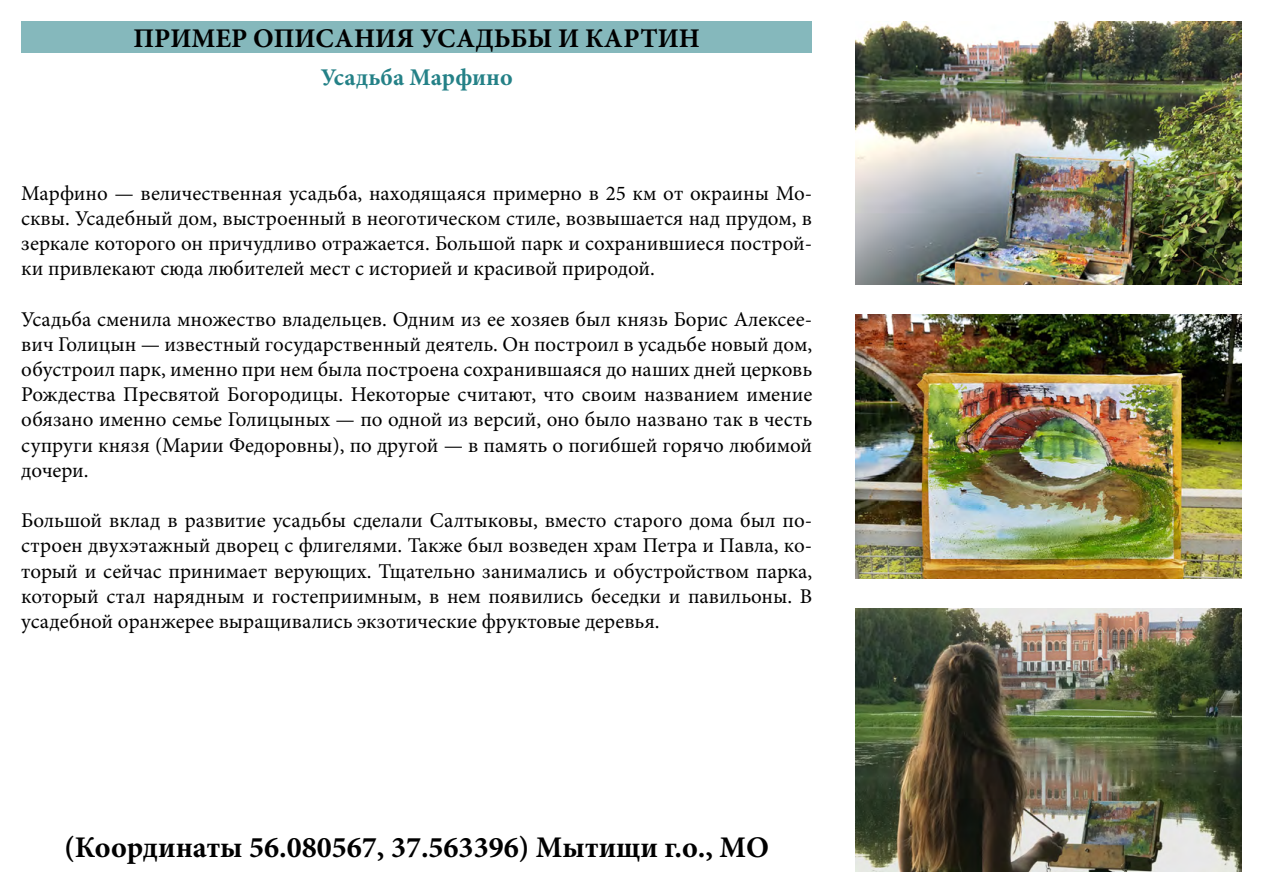
<style>
.page{position:relative;width:1263px;height:893px;background:#fff}
.page>*{position:absolute;margin:0;border:0;box-sizing:border-box;transform-origin:0 0}
.t1{font:700 30px "Minion Pro";color:#000}
.t2{font:700 27px "Minion Pro";color:#000}
.t3{font:700 24px "Minion Pro";color:#248187}
.t4{font:21px/25.2px "Minion Pro";color:#000;text-align:justify}
</style>
<div class="page">
<img style="left:856px;top:21px;width:386px;height:264px">
<img style="left:856px;top:315px;width:386px;height:263px">
<img style="left:856px;top:608px;width:386px;height:264px">
<div style="left:21px;top:21px;width:791px;height:32px;background:#85b8bc"></div>
<p class="t2" style="left:133px;top:19px;width:568px">ПРИМЕР ОПИСАНИЯ УСАДЬБЫ И КАРТИН</p>
<p class="t3" style="left:321px;top:61px;width:193px">Усадьба Марфино</p>
<p class="t4" style="left:21px;top:180px;width:792px">Марфино — величественная усадьба, находящаяся примерно в 25 км от окраины Мо&shy;сквы. Усадебный дом, выстроенный в неоготическом стиле, возвышается над прудом, в зеркале которого он причудливо отражается. Большой парк и сохранившиеся построй&shy;ки привлекают сюда любителей мест с историей и красивой природой.</p>
<p class="t4" style="left:21px;top:306px;width:792px">Усадьба сменила множество владельцев. Одним из ее хозяев был князь Борис Алексее&shy;вич Голицын — известный государственный деятель. Он построил в усадьбе новый дом, обустроил парк, именно при нем была построена сохранившаяся до наших дней церковь Рождества Пресвятой Богородицы. Некоторые считают, что своим названием имение обязано именно семье Голицыных — по одной из версий, оно было названо так в честь супруги князя (Марии Федоровны), по другой — в память о погибшей горячо любимой дочери.</p>
<p class="t4" style="left:21px;top:508px;width:792px">Большой вклад в развитие усадьбы сделали Салтыковы, вместо старого дома был по&shy;строен двухэтажный дворец с флигелями. Также был возведен храм Петра и Павла, ко&shy;торый и сейчас принимает верующих. Тщательно занимались и обустройством парка, который стал нарядным и гостеприимным, в нем появились беседки и павильоны. В усадебной оранжерее выращивались экзотические фруктовые деревья.</p>
<h1 class="t1" style="left:64px;top:826px;width:706px">(Координаты 56.080567, 37.563396) Мытищи г.о., МО</h1>
</div>
